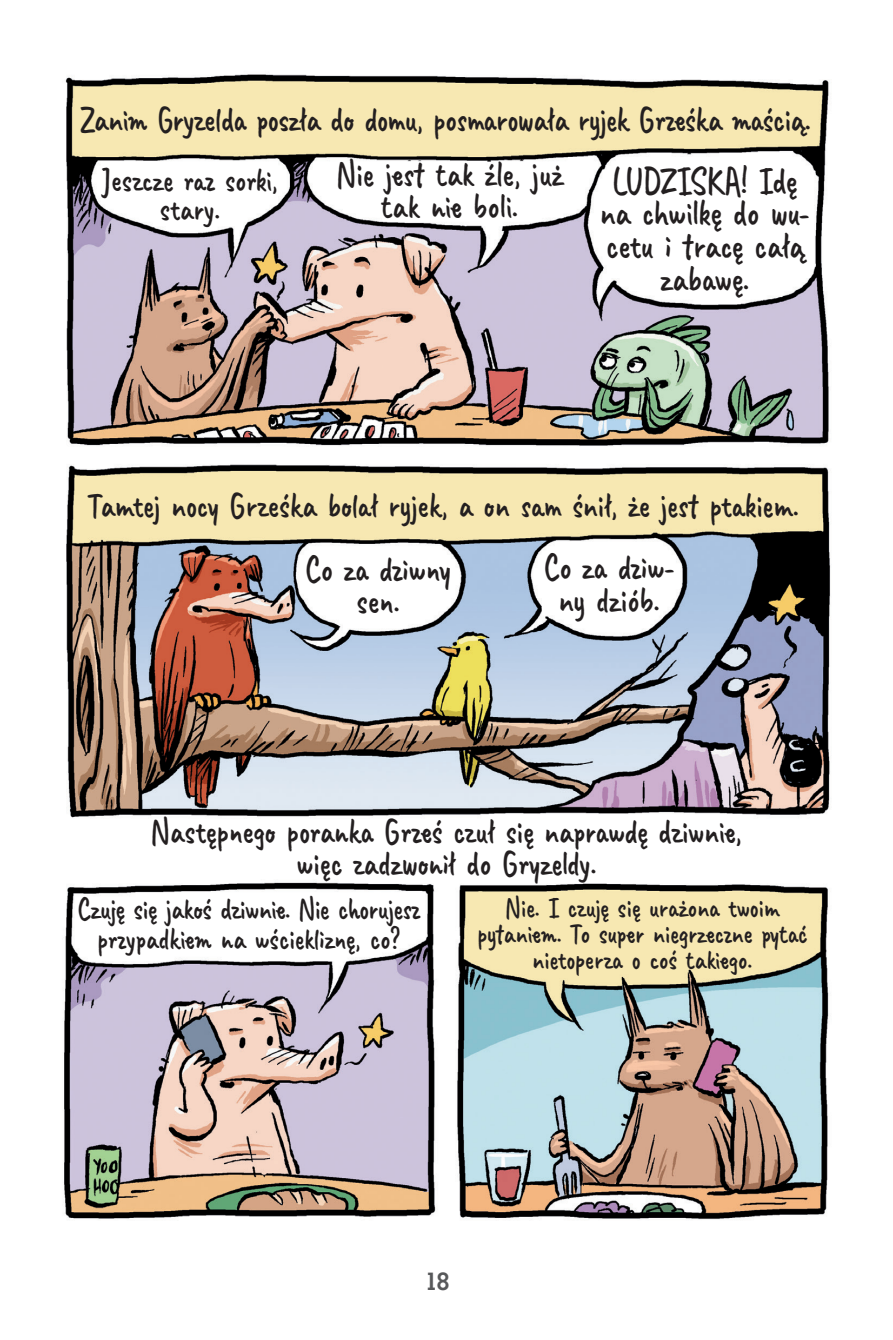
<style>
.page{position:relative;width:893px;height:1340px;background:#fff}
.page>*{position:absolute;margin:0;border:0;box-sizing:border-box;transform-origin:0 0}
.t1{font:italic 700 38.25px/32.6px "Caveat";letter-spacing:.005em;color:#231f20;text-align:center;scale:.85 1}
.t2{font:italic 700 37.12px/32.6px "Caveat";letter-spacing:.02em;color:#231f20;text-align:center;scale:.85 1}
.t3{font:italic 700 36px/31.5px "Caveat";letter-spacing:.01em;color:#231f20;text-align:center;scale:.85 1}
.t4{font:italic 700 33.75px/29.2px "Caveat";letter-spacing:.015em;color:#231f20;text-align:center;scale:.85 1}
.t5{font:italic 700 31.5px/30.4px "Caveat";letter-spacing:.005em;color:#231f20;text-align:center;scale:.85 1}
.t6{font:italic 700 29.25px/25.9px "Caveat";letter-spacing:.015em;color:#231f20;text-align:center;scale:.85 1}
.t7{font:700 24.75px "Geometric Slab 703 BT";color:#57585a}
</style>
<div class="page">
<img style="left:64px;top:74px;width:767px;height:1146px">
<p class="t3" style="left:79px;top:103px;width:876px">ZanimGryzeldaposzłado domu,posmarowałaryjek Grześkamaścią.</p>
<p class="t4" style="left:102px;top:165px;width:222px">Jeszczerazsorki, stary.</p>
<p class="t2" style="left:337px;top:157px;width:268px">Niejest takźle,już taknieboli.</p>
<p class="t1" style="left:600px;top:164px;width:263px">LUDZISKA! Idę nachwilkę dowu&shy;cetu i tracę całą zabawę.</p>
<p class="t3" style="left:88px;top:489px;width:851px">Tamtej nocy Grześkabolał ryjek,aonsamśnił,żejest ptakiem.</p>
<p class="t2" style="left:305px;top:552px;width:175px">Cozadziwny sen.</p>
<p class="t2" style="left:544px;top:550px;width:170px">Cozadziw&shy;ny dziób.</p>
<p class="t3" style="left:152px;top:815px;width:710px">Następnego porankaGrześ czuł się naprawdę dziwnie, więczadzwonił doGryzeldy.</p>
<p class="t5" style="left:78px;top:893px;width:417px">Czuję się jakoś dziwnie.Niechorujesz przypadkiemnawściekliznę,co?</p>
<p class="t6" style="left:478px;top:894px;width:390px">Nie.I czuję się urażonatwoim pytaniem.Tosuper niegrzecznepytać nietoperzaocoś takiego.</p>
<p class="t7" style="left:425px;top:1266px;width:27px">18</p>
</div>
